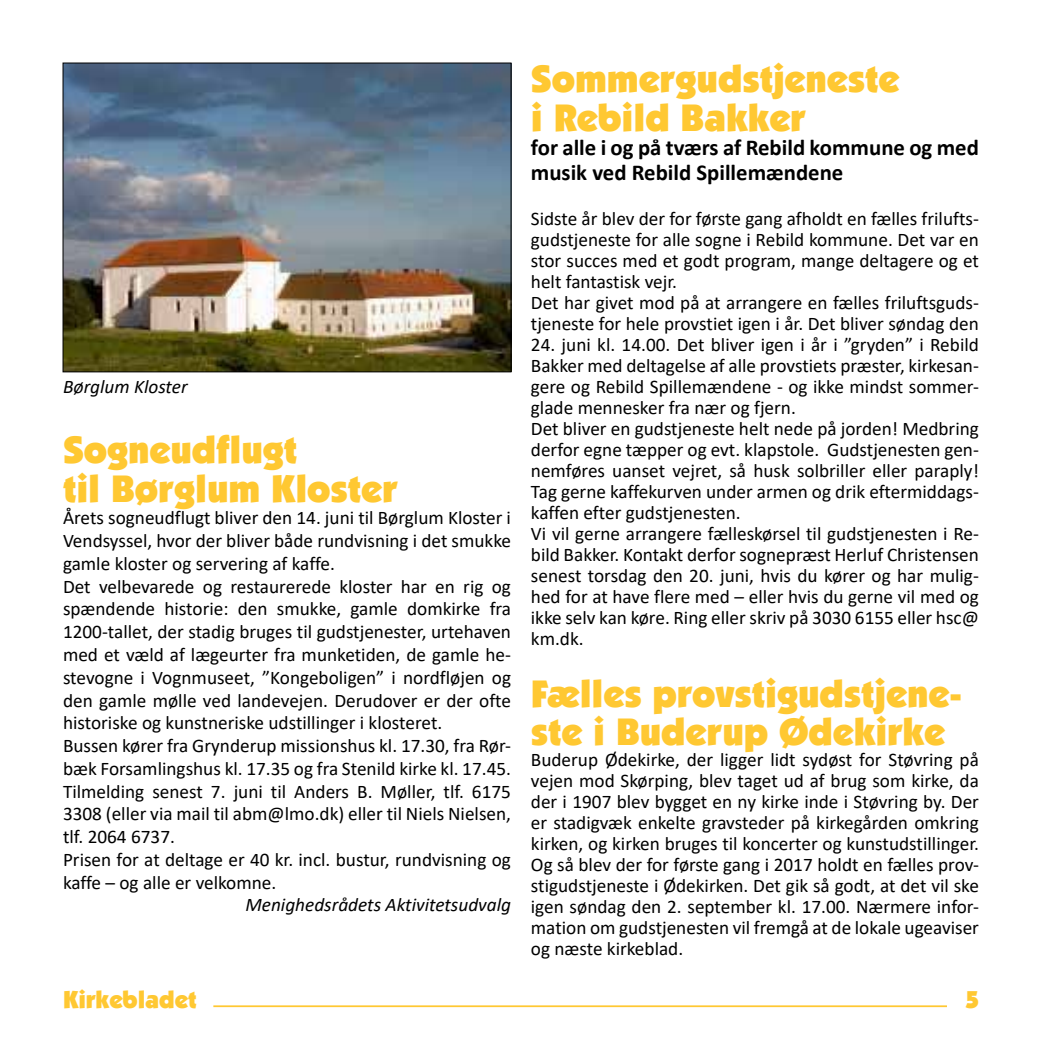
<style>
.page{position:relative;width:1042px;height:1042px;background:#fff}
.page>*{position:absolute;margin:0;border:0;box-sizing:border-box;transform-origin:0 0}
.t1{font:900 38.5px/38.5px "Kabel IT Cby BT";color:#ffc832}
.t2{font:900 24.5px "Kabel IT Cby BT";color:#ffc832}
.t3{font:700 22.75px/24.5px "Calibri";color:#000}
.t4{font:19.25px/21px "Calibri";color:#000}
.t5{font:italic 19.25px "Calibri";color:#000}
</style>
<div class="page">
<hr style="left:213px;top:1005px;width:734px;height:2px;background:#ffc832">
<img style="left:65px;top:65px;width:444px;height:305px">
<div style="left:63px;top:63px;width:448px;height:309px;border:1px solid #000"></div>
<p class="t5" style="left:63px;top:373px;width:126px">Børglum Kloster</p>
<h1 class="t1" style="left:63px;top:430px;width:336px">Sogneudflugt<br>til Børglum Kloster</h1>
<p class="t4" style="left:63px;top:506px;width:449px;line-height:22.8px">Årets sogneudflugt bliver den 14. juni til Børglum Kloster i Vendsyssel, hvor der bliver både rundvisning i det smukke gamle kloster og servering af kaffe.<br>Det velbevarede og restaurerede kloster har en rig og spændende historie: den smukke, gamle domkirke fra 1200-tallet, der stadig bruges til gudstjenester, urtehaven med et væld af lægeurter fra munketiden, de gamle he&shy;stevogne i Vognmuseet, ”Kongeboligen” i nordfløjen og den gamle mølle ved landevejen. Derudover er der ofte historiske og kunstneriske udstillinger i klosteret.<br>Bussen kører fra Grynderup missionshus kl. 17.30, fra Rør&shy;bæk Forsamlingshus kl. 17.35 og fra Stenild kirke kl. 17.45.<br>Tilmelding senest 7. juni til Anders B. Møller, tlf. 6175<br>3308 (eller via mail til abm@lmo.dk) eller til Niels Nielsen, tlf. 2064 6737.<br>Prisen for at deltage er 40 kr. incl. bustur, rundvisning og kaffe – og alle er velkomne.</p>
<p class="t5" style="left:245px;top:891px;width:267px">Menighedsrådets Aktivitetsudvalg</p>
<h1 class="t1" style="left:531px;top:59px;width:370px">Sommergudstjeneste i Rebild Bakker</h1>
<p class="t3" style="left:531px;top:135px;width:449px">for alle i og på tværs af Rebild kommune og med musik ved Rebild Spillemændene</p>
<p class="t4" style="left:531px;top:208px;width:449px">Sidste år blev der for første gang afholdt en fælles frilufts&shy;gudstjeneste for alle sogne i Rebild kommune. Det var en stor succes med et godt program, mange deltagere og et helt fantastisk vejr.<br>Det har givet mod på at arrangere en fælles friluftsguds&shy;tjeneste for hele provstiet igen i år. Det bliver søndag den</p>
<p class="t4" style="left:531px;top:334px;width:449px">24. juni kl. 14.00. Det bliver igen i år i ”gryden” i Rebild Bakker med deltagelse af alle provstiets præster, kirkesan&shy;gere og Rebild Spillemændene - og ikke mindst sommer&shy;glade mennesker fra nær og fjern.<br>Det bliver en gudstjeneste helt nede på jorden! Medbring derfor egne tæpper og evt. klapstole. Gudstjenesten gen&shy;nemføres uanset vejret, så husk solbriller eller paraply!<br>Tag gerne kaffekurven under armen og drik eftermiddags&shy;kaffen efter gudstjenesten.<br>Vi vil gerne arrangere fælleskørsel til gudstjenesten i Re&shy;bild Bakker. Kontakt derfor sognepræst Herluf Christensen senest torsdag den 20. juni, hvis du kører og har mulig&shy;hed for at have flere med – eller hvis du gerne vil med og ikke selv kan køre. Ring eller skriv på 3030 6155 eller hsc@ km.dk.</p>
<h1 class="t1" style="left:531px;top:673px;width:432px">Fælles provstigudstjene&shy;ste i Buderup Ødekirke</h1>
<p class="t4" style="left:531px;top:749px;width:449px;text-align:justify">Buderup Ødekirke, der ligger lidt sydøst for Støvring på vejen mod Skørping, blev taget ud af brug som kirke, da der i 1907 blev bygget en ny kirke inde i Støvring by. Der er stadigvæk enkelte gravsteder på kirkegården omkring kirken, og kirken bruges til koncerter og kunstudstillinger.<br>Og så blev der for første gang i 2017 holdt en fælles prov&shy;stigudstjeneste i Ødekirken. Det gik så godt, at det vil ske igen søndag den 2. september kl. 17.00. Nærmere infor&shy;mation om gudstjenesten vil fremgå at de lokale ugeaviser og næste kirkeblad.</p>
<p class="t2" style="left:63px;top:984px;width:135px">Kirkebladet</p>
<p class="t2" style="left:965px;top:984px;width:15px">5</p>
</div>
